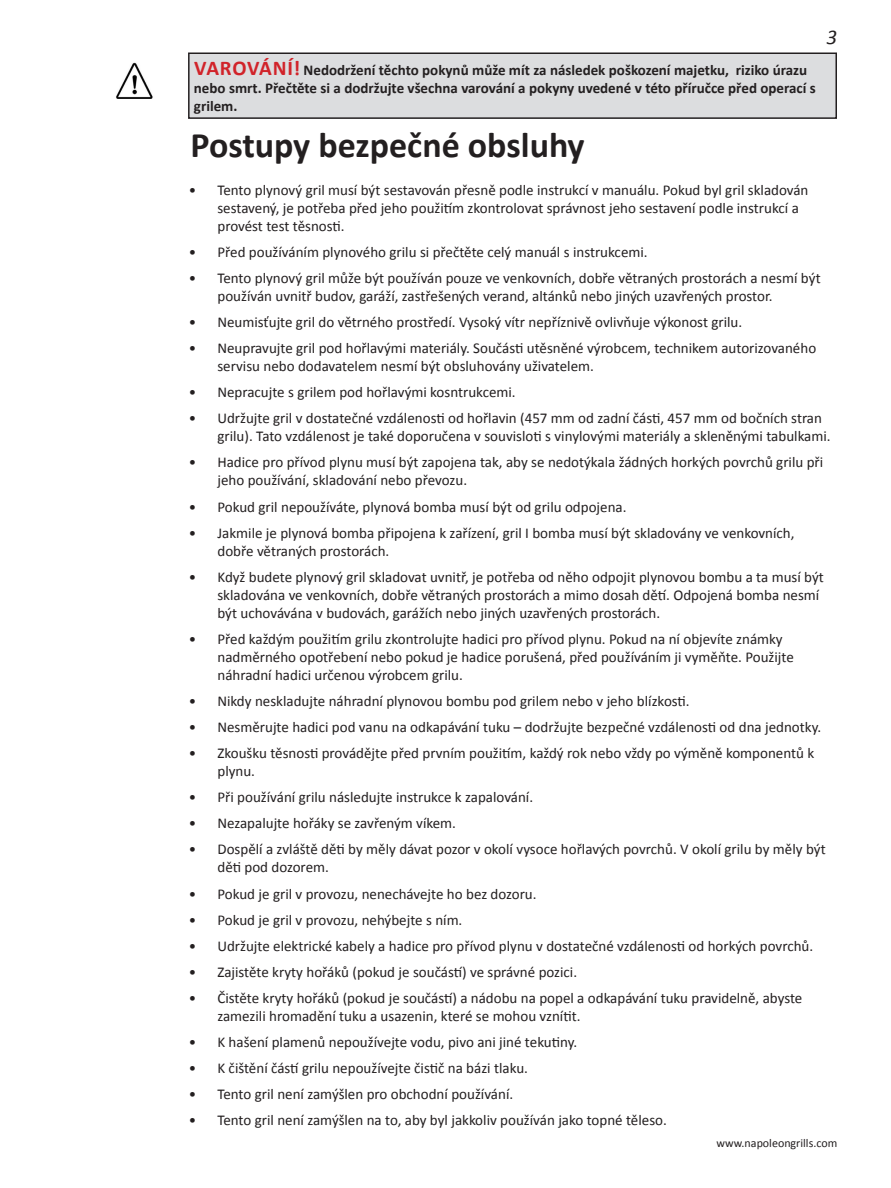
<style>
.page{position:relative;width:891px;height:1188px;background:#fff}
.page>*{position:absolute;margin:0;border:0;box-sizing:border-box;transform-origin:0 0}
.t1{font:700 36px "Calibri";color:#231f20}
.t2{font:italic 21px "Calibri";color:#231f20}
.t3{font:15px/18px "Calibri";color:#231f20}
.t4{font:700 15px/18px "Calibri";color:#231f20}
.t5{font:12px "Calibri";color:#231f20}
.s1{font-size:21px;color:#d1232a}
</style>
<div class="page">
<div style="left:189px;top:53px;width:647px;height:65px;background:#dcdddf"></div>
<div style="left:188px;top:52px;width:649px;height:67px;border:2px solid #231f20"></div>
<img style="left:116px;top:62px;width:37px;height:37px">
<p class="t4" style="left:194px;top:61px;width:623px"><span class="s1">VAROVÁNÍ!</span> Nedodržení těchto pokynů může mít za následek poškození majetku, riziko úrazu nebo smrt. Přečtěte si a dodržujte všechna varování a pokyny uvedené v této příručce před operací s grilem.</p>
<h2 class="t2" style="left:826px;top:22px;width:12px">3</h2>
<h1 class="t1" style="left:190px;top:122px;width:396px">Postupy bezpečné obsluhy</h1>
<p class="t3" style="left:217px;top:181px;width:593px;text-indent:-28px">• Tento plynový gril musí být sestavován přesně podle instrukcí v manuálu. Pokud byl gril skladován sestavený, je potřeba před jeho použitím zkontrolovat správnost jeho sestavení podle instrukcí a provést test těsnosti.</p>
<p class="t3" style="left:189px;top:243px;width:460px">• Před používáním plynového grilu si přečtěte celý manuál s instrukcemi.</p>
<p class="t3" style="left:217px;top:269px;width:605px;text-indent:-28px">• Tento plynový gril může být používán pouze ve venkovních, dobře větraných prostorách a nesmí být používán uvnitř budov, garáží, zastřešených verand, altánků nebo jiných uzavřených prostor.</p>
<p class="t3" style="left:189px;top:313px;width:555px">• Neumisťujte gril do větrného prostředí. Vysoký vítr nepříznivě ovlivňuje výkonost grilu.</p>
<p class="t3" style="left:217px;top:339px;width:600px;text-indent:-28px">• Neupravujte gril pod hořlavými materiály. Součásti utěsněné výrobcem, technikem autorizovaného servisu nebo dodavatelem nesmí být obsluhovány uživatelem.</p>
<p class="t3" style="left:189px;top:383px;width:328px">• Nepracujte s grilem pod hořlavými kosntrukcemi.</p>
<p class="t3" style="left:217px;top:409px;width:615px;text-indent:-28px">• Udržujte gril v dostatečné vzdálenosti od hořlavin (457 mm od zadní části, 457 mm od bočních stran grilu). Tato vzdálenost je také doporučena v souvisloti s vinylovými materiály a skleněnými tabulkami.</p>
<p class="t3" style="left:217px;top:454px;width:607px;text-indent:-28px">• Hadice pro přívod plynu musí být zapojena tak, aby se nedotýkala žádných horkých povrchů grilu při jeho používání, skladování nebo převozu.</p>
<p class="t3" style="left:189px;top:498px;width:439px">• Pokud gril nepoužíváte, plynová bomba musí být od grilu odpojena.</p>
<p class="t3" style="left:217px;top:524px;width:579px;text-indent:-28px">• Jakmile je plynová bomba připojena k zařízení, gril I bomba musí být skladovány ve venkovních, dobře větraných prostorách.</p>
<p class="t3" style="left:217px;top:568px;width:608px;text-indent:-28px">• Když budete plynový gril skladovat uvnitř, je potřeba od něho odpojit plynovou bombu a ta musí být skladována ve venkovních, dobře větraných prostorách a mimo dosah dětí. Odpojená bomba nesmí být uchovávána v budovách, garážích nebo jiných uzavřených prostorách.</p>
<p class="t3" style="left:217px;top:630px;width:578px;text-indent:-28px">• Před každým použitím grilu zkontrolujte hadici pro přívod plynu. Pokud na ní objevíte známky nadměrného opotřebení nebo pokud je hadice porušená, před používáním ji vyměňte. Použijte náhradní hadici určenou výrobcem grilu.</p>
<p class="t3" style="left:189px;top:692px;width:502px">• Nikdy neskladujte náhradní plynovou bombu pod grilem nebo v jeho blízkosti.</p>
<p class="t3" style="left:189px;top:718px;width:634px">• Nesměrujte hadici pod vanu na odkapávání tuku – dodržujte bezpečné vzdálenosti od dna jednotky.</p>
<p class="t3" style="left:217px;top:744px;width:598px;text-indent:-28px">• Zkoušku těsnosti provádějte před prvním použitím, každý rok nebo vždy po výměně komponentů k plynu.</p>
<p class="t3" style="left:189px;top:788px;width:346px">• Při používání grilu následujte instrukce k zapalování.</p>
<p class="t3" style="left:189px;top:814px;width:269px">• Nezapalujte hořáky se zavřeným víkem.</p>
<p class="t3" style="left:217px;top:841px;width:610px;text-indent:-28px">• Dospělí a zvláště děti by měly dávat pozor v okolí vysoce hořlavých povrchů. V okolí grilu by měly být děti pod dozorem.</p>
<p class="t3" style="left:189px;top:885px;width:349px">• Pokud je gril v provozu, nenechávejte ho bez dozoru.</p>
<p class="t3" style="left:189px;top:911px;width:275px">• Pokud je gril v provozu, nehýbejte s ním.</p>
<p class="t3" style="left:189px;top:937px;width:626px">• Udržujte elektrické kabely a hadice pro přívod plynu v dostatečné vzdálenosti od horkých povrchů.</p>
<p class="t3" style="left:189px;top:963px;width:390px">• Zajistěte kryty hořáků (pokud je součástí) ve správné pozici.</p>
<p class="t3" style="left:217px;top:989px;width:586px;text-indent:-28px">• Čistěte kryty hořáků (pokud je součástí) a nádobu na popel a odkapávání tuku pravidelně, abyste zamezili hromadění tuku a usazenin, které se mohou vznítit.</p>
<p class="t3" style="left:189px;top:1033px;width:390px">• K hašení plamenů nepoužívejte vodu, pivo ani jiné tekutiny.</p>
<p class="t3" style="left:189px;top:1059px;width:341px">• K čištění částí grilu nepoužívejte čistič na bázi tlaku.</p>
<p class="t3" style="left:189px;top:1085px;width:326px">• Tento gril není zamýšlen pro obchodní používání.</p>
<p class="t3" style="left:189px;top:1111px;width:479px">• Tento gril není zamýšlen na to, aby byl jakkoliv používán jako topné těleso.</p>
<p class="t5" style="left:717px;top:1136px;width:122px">www.napoleongrills.com</p>
</div>
